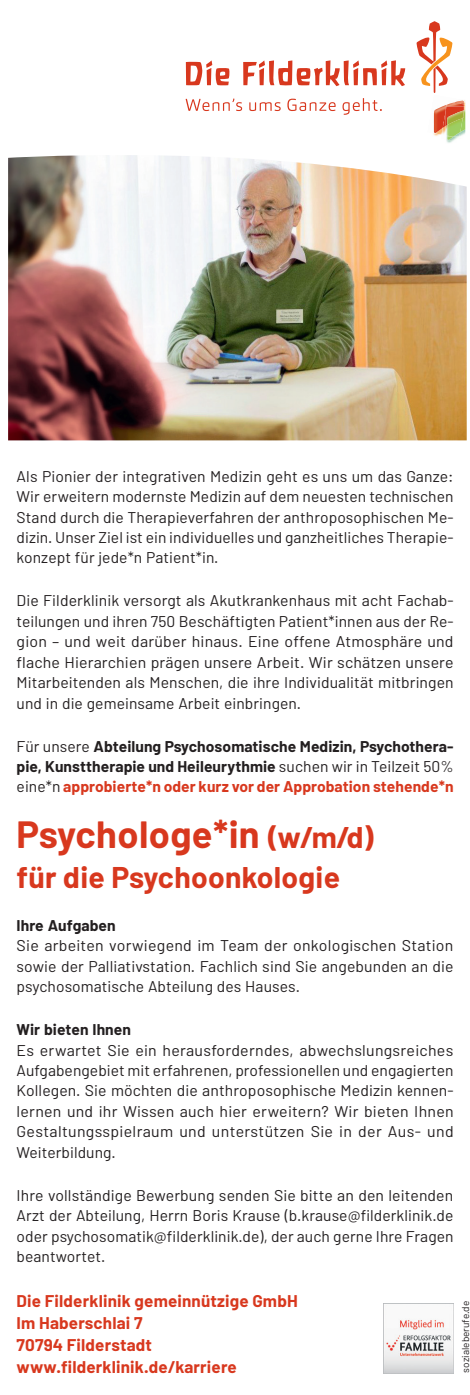
<style>
.page{position:relative;width:470px;height:1395px;background:#fff}
.page>*{position:absolute;margin:0;border:0;box-sizing:border-box;transform-origin:0 0}
.t1{font:700 38px "Barlow";letter-spacing:.01em;color:#d8381e}
.t2{font:700 30px "Barlow";letter-spacing:.01em;color:#d8381e}
.t3{font:700 17px/22px "Barlow";letter-spacing:.01em;color:#d8381e}
.t4{font:15.6px/20.4px "Barlow";letter-spacing:.005em;color:#231f20;text-align:justify}
.t5{font:700 15.6px/20.4px "Barlow";letter-spacing:.005em;color:#231f20;text-align:justify}
.t6{font:10px "Barlow";letter-spacing:.005em;color:#231f20}
.s1{font-weight:400}
.s2{color:#d8381e}
.s3{font-size:30px}
</style>
<div class="page">
<img style="left:383px;top:1304px;width:70px;height:69px">
<img style="left:433px;top:133px;width:7px;height:2px">
<img style="left:433px;top:118px;width:9px;height:15px">
<img style="left:442px;top:118px;width:3px;height:8px">
<img style="left:446px;top:136px;width:14px;height:7px">
<img style="left:445px;top:118px;width:2px;height:8px">
<img style="left:464px;top:118px;width:1px;height:16px">
<svg style="left:440px;top:126px;width:19px;height:14px"></svg>
<img style="left:447px;top:118px;width:17px;height:18px">
<img style="left:447px;top:118px;width:16px;height:7px">
<svg style="left:185px;top:98px;width:196px;height:17px"></svg>
<svg style="left:416px;top:21px;width:50px;height:97px"></svg>
<svg style="left:186px;top:60px;width:219px;height:26px"></svg>
<img style="left:8px;top:155px;width:458px;height:285px">
<p class="t4" style="left:17px;top:465px;width:438px">Als Pionier der integrativen Medizin geht es uns um das Ganze:<br>Wir erweitern modernste Medizin auf dem neuesten technischen Stand durch die Therapieverfahren der anthroposophischen Me&shy;dizin. Unser Ziel ist ein individuelles und ganzheitliches Therapie&shy;konzept für jede*n Patient*in.</p>
<p class="t4" style="left:17px;top:590px;width:438px">Die Filderklinik versorgt als Akutkrankenhaus mit acht Fachab&shy;teilungen und ihren 750 Beschäftigten Patient*innen aus der Re&shy;gion – und weit darüber hinaus. Eine offene Atmosphäre und flache Hierarchien prägen unsere Arbeit. Wir schätzen unsere Mitarbeitenden als Menschen, die ihre Individualität mitbringen und in die gemeinsame Arbeit einbringen.</p>
<p class="t5" style="left:17px;top:736px;width:438px"><span class="s1">Für unsere</span> Abteilung Psychosomatische Medizin, Psychothera&shy;pie, Kunsttherapie und Heileurythmie <span class="s1">suchen wir in Teilzeit 50% eine*n</span> <span class="s2">approbierte*n oder kurz vor der Approbation stehende*n</span></p>
<h1 class="t1" style="left:17px;top:810px;width:358px">Psychologe*in <span class="s3">(w/m/d)</span></h1>
<h2 class="t2" style="left:17px;top:858px;width:325px">für die Psychoonkologie</h2>
<p class="t5" style="left:17px;top:915px;width:100px">Ihre Aufgaben</p>
<p class="t4" style="left:17px;top:935px;width:438px">Sie arbeiten vorwiegend im Team der onkologischen Station sowie der Palliativstation. Fachlich sind Sie angebunden an die psychosomatische Abteilung des Hauses.</p>
<p class="t5" style="left:17px;top:1019px;width:116px">Wir bieten Ihnen</p>
<p class="t4" style="left:17px;top:1039px;width:438px">Es erwartet Sie ein herausforderndes, abwechslungsreiches Aufgabengebiet mit erfahrenen, professionellen und engagierten Kollegen. Sie möchten die anthroposophische Medizin kennen&shy;lernen und ihr Wissen auch hier erweitern? Wir bieten Ihnen Gestaltungsspielraum und unterstützen Sie in der Aus- und Weiterbildung.</p>
<p class="t4" style="left:17px;top:1184px;width:438px">Ihre vollständige Bewerbung senden Sie bitte an den leitenden Arzt der Abteilung, Herrn Boris Krause (b.krause@filderklinik.de oder psychosomatik@filderklinik.de), der auch gerne Ihre Fragen beantwortet.</p>
<p class="t3" style="left:17px;top:1289px;width:282px">Die Filderklinik gemeinnützige GmbH<br>Im Haberschlai 7<br>70794 Filderstadt www.filderklinik.de/karriere</p>
<p class="t6" style="left:459px;top:1372px;width:73px;rotate:-90deg">sozialeberufe.de</p>
</div>
